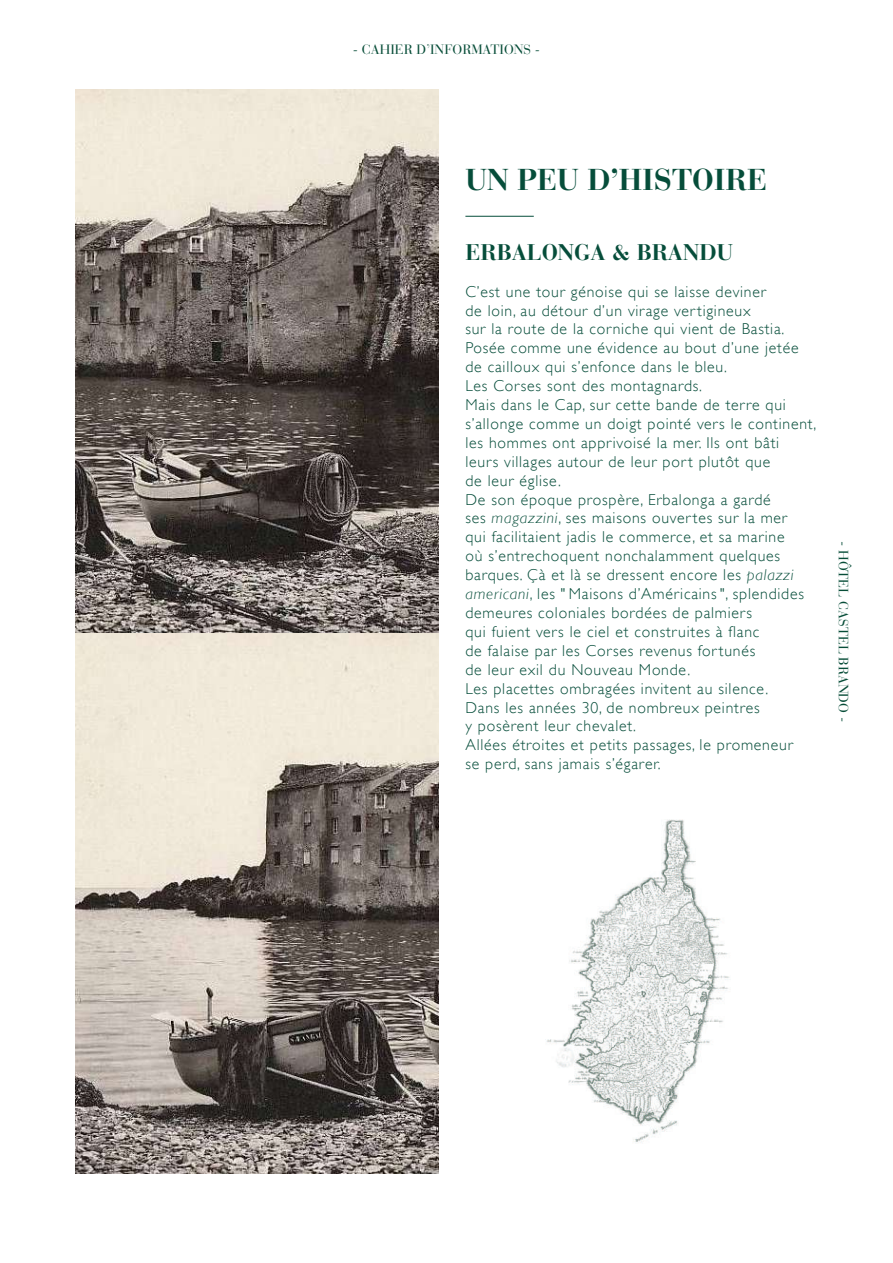
<style>
.page{position:relative;width:893px;height:1263px;background:#fff}
.page>*{position:absolute;margin:0;border:0;box-sizing:border-box;transform-origin:0 0}
.t1{font:700 30px "Bauer Bodoni";color:#064d3a}
.t2{font:700 22.5px "Bauer Bodoni";color:#064d3a}
.t3{font:300 15.75px/18.9px "Gill Sans";letter-spacing:.05em;color:#064d3a}
.t4{font:13.5px "Bauer Bodoni";color:#074d38}
.s1{font-style:italic}
</style>
<div class="page">
<img style="left:545px;top:819px;width:184px;height:324px">
<img style="left:76px;top:89px;width:362px;height:1085px">
<hr style="left:465px;top:216px;width:69px;height:1px;background:#064d3a">
<p class="t4" style="left:353px;top:41px;width:189px">- CAHIER D’INFORMATIONS -</p>
<h1 class="t1" style="left:465px;top:162px;width:303px">UN PEU D’HISTOIRE</h1>
<h2 class="t2" style="left:465px;top:239px;width:269px">ERBALONGA &amp; BRANDU</h2>
<p class="t3" style="left:465px;top:282px;width:352px">C’est une tour génoise qui se laisse deviner<br>de loin, au détour d’un virage vertigineux<br>sur la route de la corniche qui vient de Bastia.<br>Posée comme une évidence au bout d’une jetée de cailloux qui s’enfonce dans le bleu.<br>Les Corses sont des montagnards.<br>Mais dans le Cap, sur cette bande de terre qui s’allonge comme un doigt pointé vers le continent, les hommes ont apprivoisé la mer. Ils ont bâti<br>leurs villages autour de leur port plutôt que<br>de leur église.<br>De son époque prospère, Erbalonga a gardé<br>ses <span class="s1">magazzini</span>, ses maisons ouvertes sur la mer<br>qui facilitaient jadis le commerce, et sa marine<br>où s’entrechoquent nonchalamment quelques barques. Çà et là se dressent encore les <span class="s1">palazzi americani</span>, les " Maisons d’Américains ", splendides demeures coloniales bordées de palmiers<br>qui fuient vers le ciel et construites à flanc<br>de falaise par les Corses revenus fortunés<br>de leur exil du Nouveau Monde.<br>Les placettes ombragées invitent au silence.<br>Dans les années 30, de nombreux peintres<br>y posèrent leur chevalet.<br>Allées étroites et petits passages, le promeneur<br>se perd, sans jamais s’égarer.</p>
<p class="t4" style="left:852px;top:541px;width:182px;rotate:90deg">- HÔTEL CASTEL BRANDO -</p>
</div>
